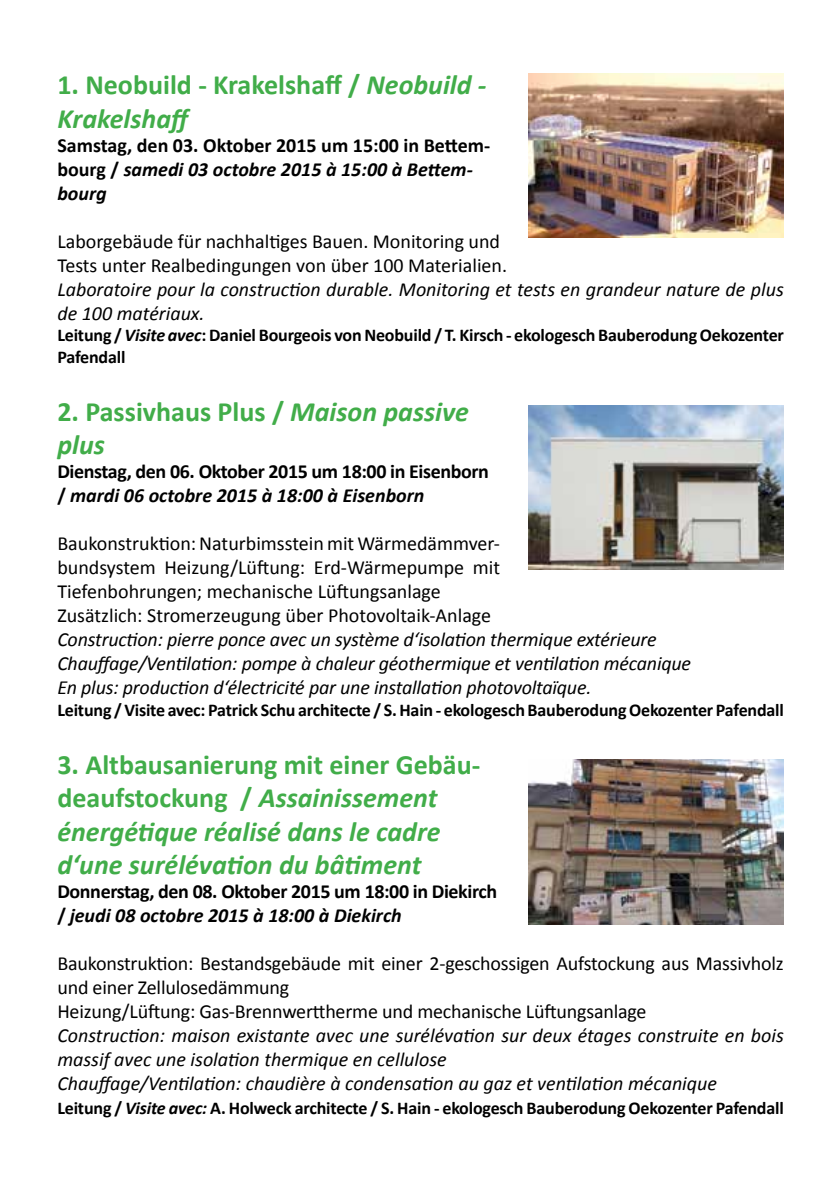
<style>
.page{position:relative;width:840px;height:1191px;background:#fff}
.page>*{position:absolute;margin:0;border:0;box-sizing:border-box;transform-origin:0 0}
.t1{font:italic 700 28px/33.6px "Calibri";color:#41ad49}
.t2{font:700 28px/33.6px "Calibri";color:#41ad49}
.t3{font:italic 20px/24px "Calibri";color:#000}
.t4{font:20px/24px "Calibri";color:#000}
.t5{font:700 20px/24px "Calibri";letter-spacing:-.02em;color:#000}
.t6{font:700 20px/24px "Calibri";color:#000}
.t7{font:700 18px/21.6px "Calibri";letter-spacing:-.01em;color:#000}
.s1{font-style:italic}
.s2{font-style:normal}
</style>
<div class="page">
<img style="left:528px;top:73px;width:255px;height:164px">
<img style="left:528px;top:405px;width:255px;height:164px">
<img style="left:528px;top:760px;width:255px;height:164px">
<h1 class="t2" style="left:57px;top:68px;width:430px">1. Neobuild - Krakelshaff / <span class="s1">Neobuild -<br>Krakelshaff</span></h1>
<p class="t6" style="left:57px;top:133px;width:434px">Samstag, den 03. Oktober 2015 um 15:00 in Bettem&shy;bourg / <span class="s1">samedi 03 octobre 2015 à 15:00 à Bettem&shy;bourg</span></p>
<p class="t4" style="left:57px;top:229px;width:451px">Laborgebäude für nachhaltiges Bauen. Monitoring und<br>Tests unter Realbedingungen von über 100 Materialien.</p>
<p class="t3" style="left:57px;top:276px;width:727px">Laboratoire pour la construction durable. Monitoring et tests en grandeur nature de plus de 100 matériaux.</p>
<p class="t7" style="left:57px;top:324px;width:727px">Leitung / <span class="s1">Visite avec</span>: Daniel Bourgeois von Neobuild / T. Kirsch - ekologesch Bauberodung Oekozenter<br>Pafendall</p>
<h1 class="t2" style="left:57px;top:394px;width:413px">2. Passivhaus Plus / <span class="s1">Maison passive plus</span></h1>
<p class="t5" style="left:57px;top:459px;width:433px">Dienstag, den 06. Oktober 2015 um 18:00 in Eisenborn / <span class="s1">mardi 06 octobre 2015 à 18:00 à Eisenborn</span></p>
<p class="t4" style="left:57px;top:532px;width:444px">Baukonstruktion: Naturbimsstein mit Wärmedämmver&shy;bundsystem Heizung/Lüftung: Erd-Wärmepumpe mit Tiefenbohrungen; mechanische Lüftungsanlage Zusätzlich: Stromerzeugung über Photovoltaik-Anlage</p>
<p class="t3" style="left:57px;top:627px;width:635px">Construction: pierre ponce avec un système d‘isolation thermique extérieure<br>Chauffage/Ventilation: pompe à chaleur géothermique et ventilation mécanique<br>En plus: production d‘électricité par une installation photovoltaïque.</p>
<p class="t7" style="left:57px;top:699px;width:727px">Leitung / Visite avec: Patrick Schu architecte / S. Hain - ekologesch Bauberodung Oekozenter Pafendall</p>
<h1 class="t1" style="left:57px;top:747px;width:424px"><span class="s2">3. Altbausanierung mit einer Gebäu&shy;deaufstockung /</span> Assainissement énergétique réalisé dans le cadre d‘une surélévation du bâtiment</h1>
<p class="t5" style="left:57px;top:879px;width:441px">Donnerstag, den 08. Oktober 2015 um 18:00 in Diekirch / <span class="s1">jeudi 08 octobre 2015 à 18:00 à Diekirch</span></p>
<p class="t4" style="left:57px;top:952px;width:727px">Baukonstruktion: Bestandsgebäude mit einer 2-geschossigen Aufstockung aus Massivholz und einer Zellulosedämmung<br>Heizung/Lüftung: Gas-Brennwerttherme und mechanische Lüftungsanlage</p>
<p class="t3" style="left:57px;top:1023px;width:727px">Construction: maison existante avec une surélévation sur deux étages construite en bois massif avec une isolation thermique en cellulose<br>Chauffage/Ventilation: chaudière à condensation au gaz et ventilation mécanique</p>
<p class="t7" style="left:57px;top:1097px;width:727px">Leitung / <span class="s1">Visite avec:</span> A. Holweck architecte / S. Hain - ekologesch Bauberodung Oekozenter Pafendall</p>
</div>
